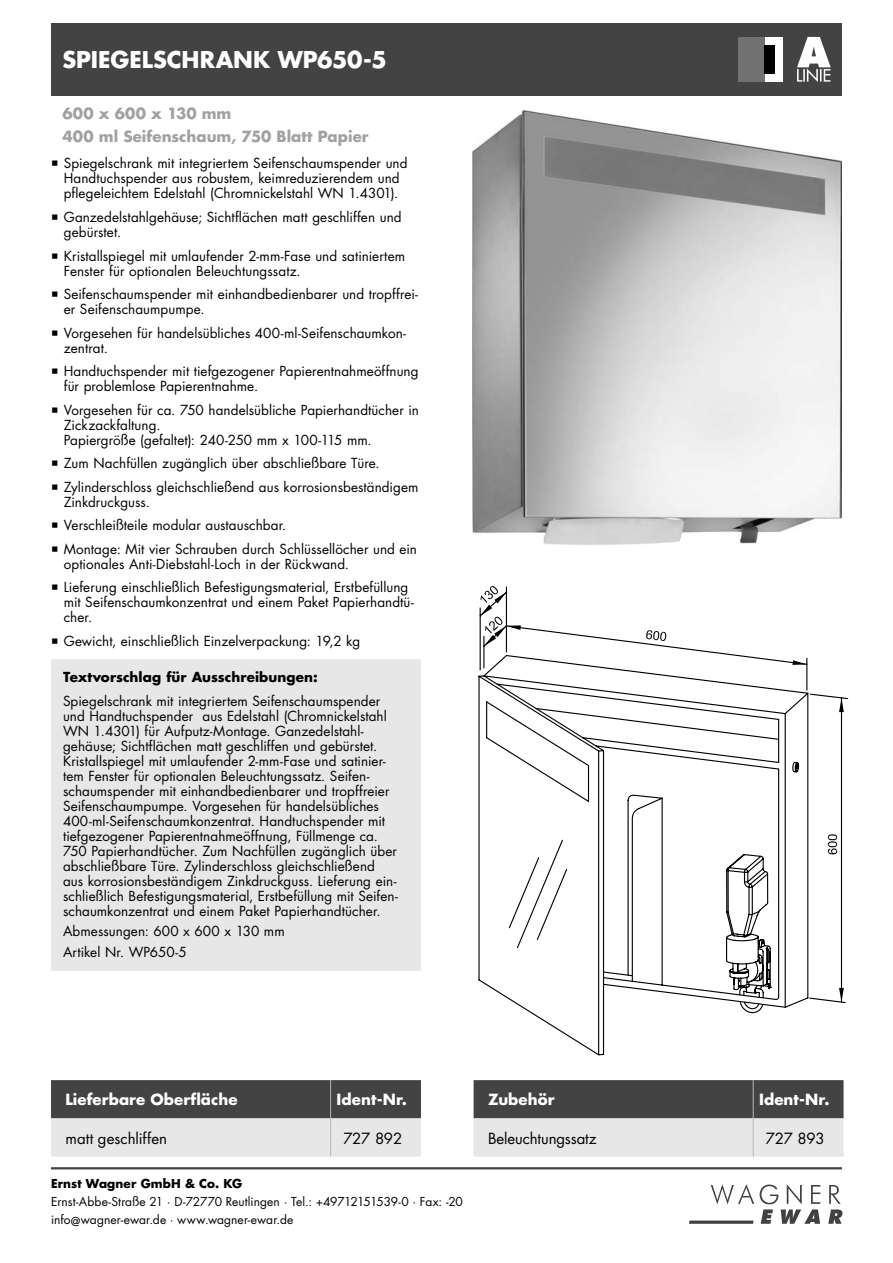
<style>
.page{position:relative;width:893px;height:1263px;background:#fff}
.page>*{position:absolute;margin:0;border:0;box-sizing:border-box;transform-origin:0 0}
.t1{font:700 22.5px "Futura Std";color:#fff}
.t2{font:700 15px "Futura Std";color:#a1a1a1}
.t3{font:700 15px "Futura Std";letter-spacing:.005em;color:#fff}
.t4{font:15px "Futura Std";letter-spacing:-.005em;color:#000}
.t5{font:13.5px/15px "Futura Std";letter-spacing:.005em;color:#000}
.t6{font:700 13.5px "Futura Std";letter-spacing:.005em;color:#000}
.t7{font:12px/18px "Futura Std";color:#000}
.t8{font:700 12px "Futura Std";letter-spacing:.01em;color:#000}
</style>
<div class="page">
<svg style="left:689px;top:1184px;width:153px;height:40px"></svg>
<hr style="left:51px;top:1167px;width:791px;height:2px;background:#434343">
<div style="left:51px;top:23px;width:791px;height:73px;background:#434343"></div>
<img style="left:472px;top:110px;width:370px;height:434px">
<div style="left:738px;top:37px;width:45px;height:45px;background:#fff"></div>
<div style="left:738px;top:37px;width:26px;height:45px;background:#717171"></div>
<div style="left:764px;top:45px;width:11px;height:28px;background:#000"></div>
<svg style="left:51px;top:1080px;width:370px;height:77px;background:#969696"></svg>
<hr style="left:330px;top:1080px;width:1px;height:38px;background:#b8b8b8">
<hr style="left:330px;top:1118px;width:1px;height:39px;background:#b8b8b8">
<svg style="left:474px;top:1080px;width:369px;height:77px;background:#969696"></svg>
<hr style="left:753px;top:1080px;width:1px;height:38px;background:#b8b8b8">
<hr style="left:753px;top:1118px;width:1px;height:39px;background:#b8b8b8">
<svg style="left:485px;top:627px;width:364px;height:376px"></svg>
<svg style="left:828px;top:834px;width:9px;height:21px"></svg>
<svg style="left:646px;top:630px;width:20px;height:11px"></svg>
<svg style="left:478px;top:674px;width:335px;height:382px"></svg>
<svg style="left:839px;top:988px;width:5px;height:14px"></svg>
<svg style="left:839px;top:698px;width:5px;height:14px"></svg>
<svg style="left:792px;top:660px;width:15px;height:5px"></svg>
<svg style="left:479px;top:586px;width:42px;height:85px"></svg>
<svg style="left:535px;top:707px;width:245px;height:310px"></svg>
<svg style="left:797px;top:37px;width:34px;height:45px"></svg>
<div style="left:57px;top:665px;width:358px;height:300px;background:#e7e7e7"></div>
<div style="left:51px;top:659px;width:370px;height:312px;border:12px solid #e7e7e7"></div>
<h1 class="t1" style="left:63px;top:49px;width:326px">SPIEGELSCHRANK WP650-5</h1>
<p class="t2" style="left:63px;top:106px;width:170px">600 x 600 x 130 mm</p>
<p class="t2" style="left:63px;top:130px;width:308px">400 ml Seifenschaum, 750 Blatt Papier</p>
<p class="t5" style="left:64px;top:157px;width:345px">Spiegelschrank mit integriertem Seifenschaumspender und<br>Handtuchspender aus robustem, keimreduzierendem und pflegeleichtem Edelstahl (Chromnickelstahl WN 1.4301).</p>
<p class="t5" style="left:64px;top:211px;width:339px">Ganzedelstahlgehäuse; Sichtflächen matt geschliffen und gebürstet.</p>
<p class="t5" style="left:64px;top:249px;width:343px">Kristallspiegel mit umlaufender 2-mm-Fase und satiniertem<br>Fenster für optionalen Beleuchtungssatz.</p>
<p class="t5" style="left:64px;top:288px;width:356px">Seifenschaumspender mit einhandbedienbarer und tropffrei&shy;er Seifenschaumpumpe.</p>
<p class="t5" style="left:64px;top:326px;width:344px">Vorgesehen für handelsübliches 400-ml-Seifenschaumkon&shy;zentrat.</p>
<p class="t5" style="left:64px;top:365px;width:356px">Handtuchspender mit tiefgezogener Papierentnahmeöffnung für problemlose Papierentnahme.</p>
<p class="t5" style="left:64px;top:403px;width:357px">Vorgesehen für ca. 750 handelsübliche Papierhandtücher in<br>Zickzackfaltung.<br>Papiergröße (gefaltet): 240-250 mm x 100-115 mm.</p>
<p class="t5" style="left:64px;top:452px;width:356px;line-height:23.5px">Zum Nachfüllen zugänglich über abschließbare Türe.<br>Zylinderschloss gleichschließend aus korrosionsbeständigem</p>
<p class="t5" style="left:64px;top:491px;width:355px;line-height:23.5px">Zinkdruckguss.<br>Verschleißteile modular austauschbar.<br>Montage: Mit vier Schrauben durch Schlüssellöcher und ein</p>
<p class="t5" style="left:64px;top:553px;width:346px;line-height:23.5px">optionales Anti-Diebstahl-Loch in der Rückwand.<br>Lieferung einschließlich Befestigungsmaterial, Erstbefüllung</p>
<p class="t5" style="left:64px;top:596px;width:352px">mit Seifenschaumkonzentrat und einem Paket Papierhandtü&shy;cher.</p>
<p class="t5" style="left:64px;top:634px;width:298px">Gewicht, einschließlich Einzelverpackung: 19,2 kg</p>
<p class="t6" style="left:63px;top:671px;width:256px">Textvorschlag für Ausschreibungen:</p>
<p class="t5" style="left:63px;top:694px;width:336px">Spiegelschrank mit integriertem Seifenschaumspender und Handtuchspender aus Edelstahl (Chromnickelstahl WN 1.4301) für Aufputz-Montage. Ganzedelstahl&shy;gehäuse; Sichtflächen matt geschliffen und gebürstet.<br>Kristallspiegel mit umlaufender 2-mm-Fase und satinier&shy;tem Fenster für optionalen Beleuchtungssatz. Seifen&shy;schaumspender mit einhandbedienbarer und tropffreier Seifenschaumpumpe. Vorgesehen für handelsübliches 400-ml-Seifenschaumkonzentrat. Handtuchspender mit tiefgezogener Papierentnahmeöffnung, Füllmenge ca.<br>750 Papierhandtücher. Zum Nachfüllen zugänglich über abschließbare Türe. Zylinderschloss gleichschließend aus korrosionsbeständigem Zinkdruckguss. Lieferung ein&shy;schließlich Befestigungsmaterial, Erstbefüllung mit Seifen&shy;schaumkonzentrat und einem Paket Papierhandtücher.</p>
<p class="t5" style="left:63px;top:922px;width:223px;line-height:20.5px">Abmessungen: 600 x 600 x 130 mm<br>Artikel Nr. WP650-5</p>
<p class="t3" style="left:65px;top:1093px;width:174px">Lieferbare Oberfläche</p>
<p class="t3" style="left:337px;top:1093px;width:72px">Ident-Nr.</p>
<p class="t4" style="left:65px;top:1131px;width:103px">matt geschliffen</p>
<p class="t4" style="left:343px;top:1131px;width:60px">727 892</p>
<p class="t8" style="left:51px;top:1178px;width:193px">Ernst Wagner GmbH &amp; Co. KG</p>
<p class="t7" style="left:51px;top:1193px;width:413px">Ernst-Abbe-Straße 21 · D-72770 Reutlingen · Tel.: +49712151539-0 · Fax: -20 info@wagner-ewar.de · www.wagner-ewar.de</p>
<p class="t3" style="left:488px;top:1093px;width:68px">Zubehör</p>
<p class="t3" style="left:759px;top:1093px;width:72px">Ident-Nr.</p>
<p class="t4" style="left:488px;top:1131px;width:110px">Beleuchtungssatz</p>
<p class="t4" style="left:766px;top:1131px;width:60px">727 893</p>
</div>
